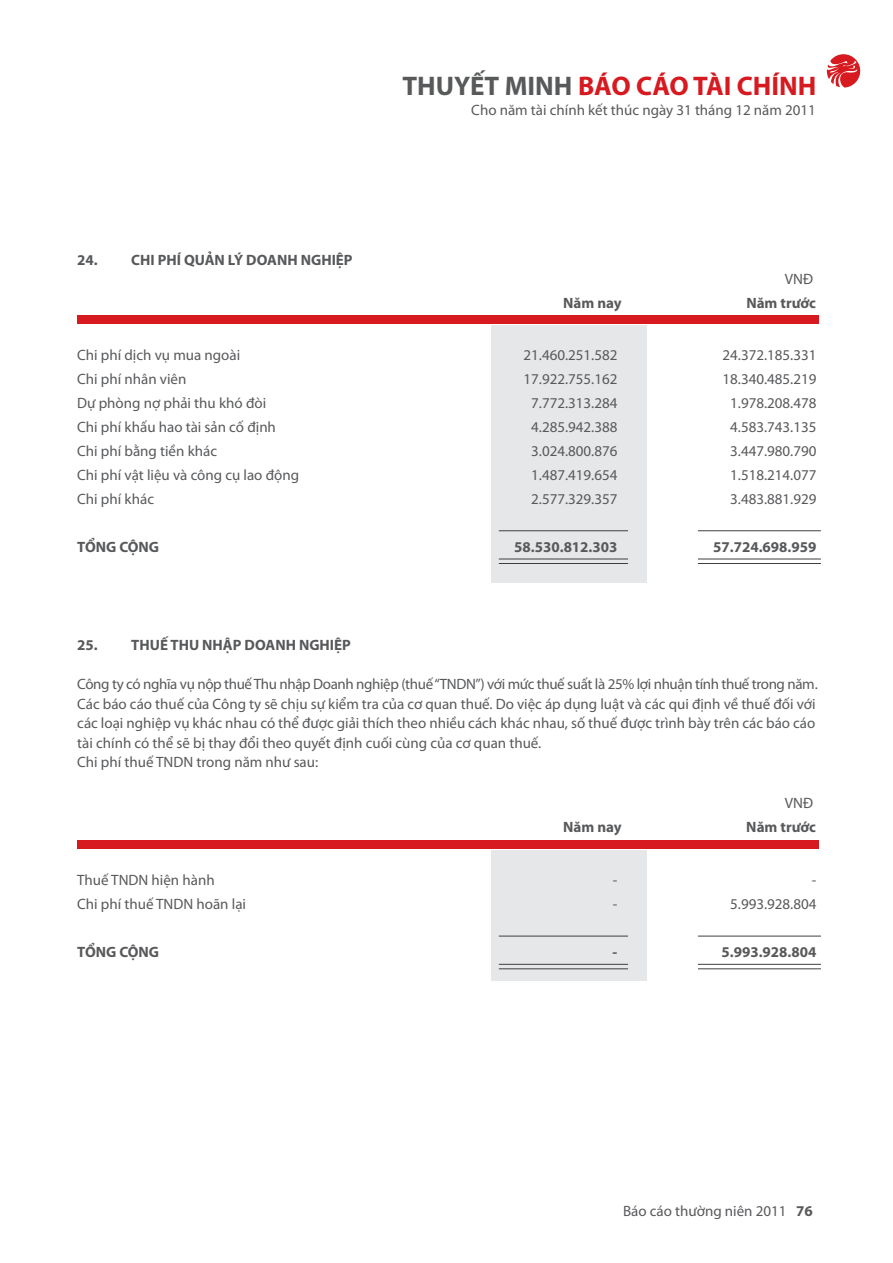
<style>
.page{position:relative;width:893px;height:1263px;background:#fff}
.page>*{position:absolute;margin:0;border:0;box-sizing:border-box;transform-origin:0 0}
.t1{font:700 27px "Myriad Pro";color:#d71920}
.t2{font:15px/24px "Myriad Pro";color:#58595b}
.t3{font:700 15px "Myriad Pro";color:#58595b}
.s1{color:#58595b}
.s2{font-weight:700}
</style>
<div class="page">
<div style="left:491px;top:325px;width:156px;height:258px;background:#e6e7e8"></div>
<hr style="left:499px;top:530px;width:129px;height:1px;background:#404041">
<hr style="left:499px;top:559px;width:129px;height:1px;background:#404041">
<hr style="left:499px;top:563px;width:129px;height:1px;background:#404041">
<hr style="left:698px;top:530px;width:123px;height:1px;background:#404041">
<hr style="left:698px;top:559px;width:123px;height:1px;background:#404041">
<hr style="left:698px;top:563px;width:123px;height:1px;background:#404041">
<div style="left:77px;top:315px;width:741px;height:9px;background:#d71920"></div>
<div style="left:491px;top:850px;width:156px;height:131px;background:#e6e7e8"></div>
<hr style="left:499px;top:936px;width:129px;height:1px;background:#404041">
<hr style="left:499px;top:964px;width:129px;height:1px;background:#404041">
<hr style="left:499px;top:968px;width:129px;height:1px;background:#404041">
<hr style="left:698px;top:936px;width:123px;height:1px;background:#404041">
<hr style="left:698px;top:964px;width:123px;height:1px;background:#404041">
<hr style="left:698px;top:968px;width:123px;height:1px;background:#404041">
<div style="left:77px;top:840px;width:741px;height:9px;background:#d71920"></div>
<svg style="left:826px;top:54px;width:35px;height:34px"></svg>
<h1 class="t1" style="left:402px;top:76px;width:415px"><span class="s1">THUYẾT MINH</span> BÁO CÁO TÀI CHÍNH</h1>
<p class="t2" style="left:471px;top:99px;width:346px">Cho năm tài chính kết thúc ngày 31 tháng 12 năm 2011</p>
<p class="t3" style="left:77px;top:254px;width:277px">24. CHI PHÍ QUẢN LÝ DOANH NGHIỆP</p>
<p class="t2" style="left:77px;top:344px;width:223px">Chi phí dịch vụ mua ngoài<br>Chi phí nhân viên<br>Dự phòng nợ phải thu khó đòi<br>Chi phí khấu hao tài sản cố định<br>Chi phí bằng tiền khác<br>Chi phí vật liệu và công cụ lao động<br>Chi phí khác</p>
<p class="t3" style="left:77px;top:542px;width:83px">TỔNG CỘNG</p>
<p class="t2" style="left:785px;top:267px;width:30px">VNĐ</p>
<p class="t3" style="left:563px;top:297px;width:60px">Năm nay</p>
<p class="t3" style="left:746px;top:297px;width:71px">Năm trước</p>
<p class="t2" style="left:523px;top:344px;width:95px;text-align:center">21.460.251.582<br>17.922.755.162<br>7.772.313.284<br>4.285.942.388<br>3.024.800.876<br>1.487.419.654<br>2.577.329.357</p>
<p class="t3" style="left:514px;top:542px;width:105px">58.530.812.303</p>
<p class="t2" style="left:722px;top:344px;width:95px;text-align:center">24.372.185.331<br>18.340.485.219<br>1.978.208.478<br>4.583.743.135<br>3.447.980.790<br>1.518.214.077<br>3.483.881.929</p>
<p class="t3" style="left:713px;top:542px;width:105px">57.724.698.959</p>
<p class="t3" style="left:77px;top:640px;width:275px">25. THUẾ THU NHẬP DOANH NGHIỆP</p>
<p class="t2" style="left:77px;top:676px;width:742px;line-height:19.5px">Công ty có nghĩa vụ nộp thuế Thu nhập Doanh nghiệp (thuế “TNDN”) với mức thuế suất là 25% lợi nhuận tính thuế trong năm.<br>Các báo cáo thuế của Công ty sẽ chịu sự kiểm tra của cơ quan thuế. Do việc áp dụng luật và các qui định về thuế đối với các loại nghiệp vụ khác nhau có thể được giải thích theo nhiều cách khác nhau, số thuế được trình bày trên các báo cáo tài chính có thể sẽ bị thay đổi theo quyết định cuối cùng của cơ quan thuế.<br>Chi phí thuế TNDN trong năm như sau:</p>
<p class="t2" style="left:785px;top:792px;width:30px">VNĐ</p>
<p class="t2" style="left:77px;top:869px;width:170px">Thuế TNDN hiện hành<br>Chi phí thuế TNDN hoãn lại</p>
<p class="t3" style="left:77px;top:946px;width:83px">TỔNG CỘNG</p>
<p class="t3" style="left:563px;top:822px;width:60px">Năm nay</p>
<p class="t3" style="left:746px;top:822px;width:71px">Năm trước</p>
<p class="t2" style="left:613px;top:869px;width:6px">- -</p>
<p class="t3" style="left:613px;top:946px;width:6px">-</p>
<p class="t2" style="left:730px;top:869px;width:88px;text-align:right">-<br>5.993.928.804</p>
<p class="t3" style="left:721px;top:946px;width:96px">5.993.928.804</p>
<p class="t2" style="left:623px;top:1200px;width:191px">Báo cáo thường niên 2011 <span class="s2">76</span></p>
</div>
